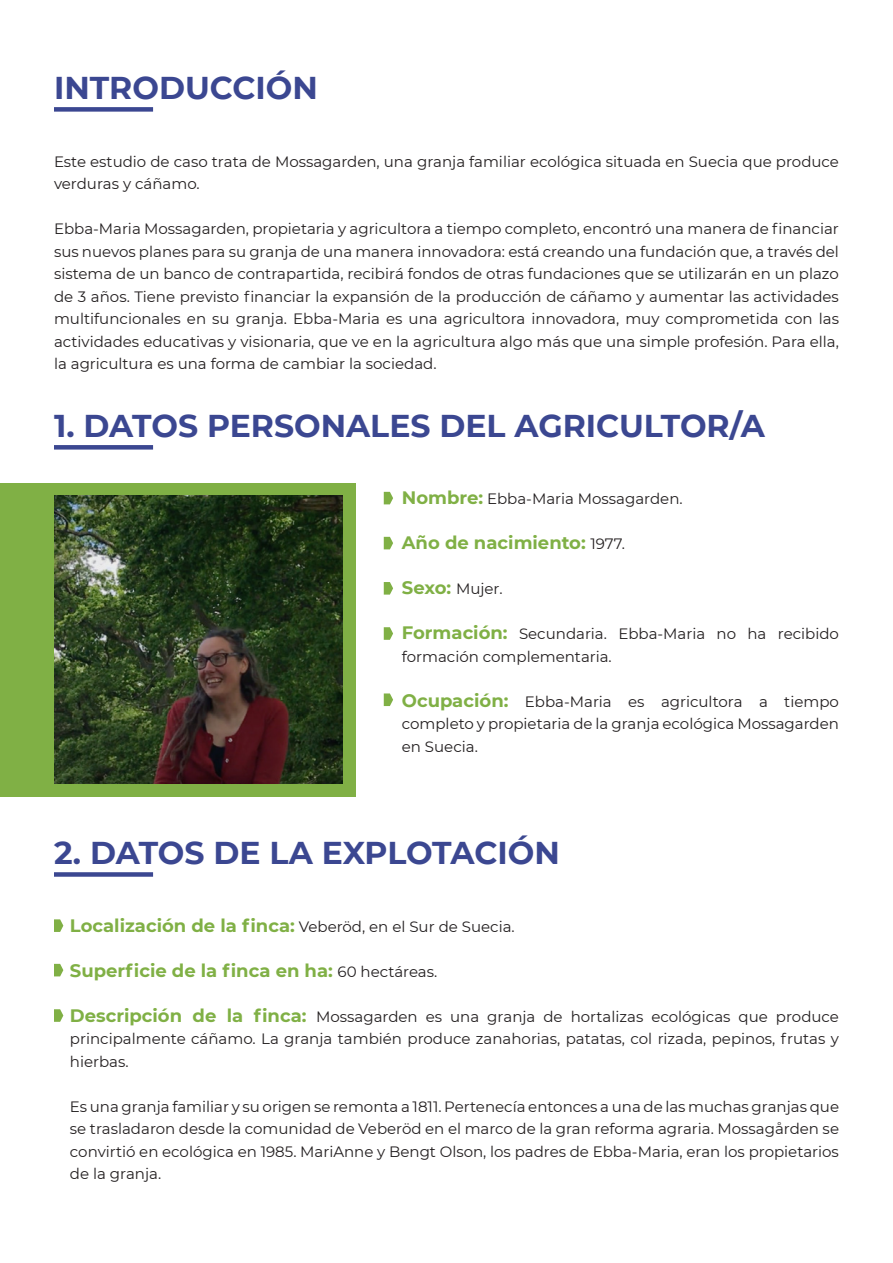
<style>
.page{position:relative;width:893px;height:1263px;background:#fff}
.page>*{position:absolute;margin:0;border:0;box-sizing:border-box;transform-origin:0 0}
.t1{font:700 31.5px "Montserrat";color:#3b4791}
.t2{font:700 18px "Montserrat";color:#80b045}
.t3{font:15px/22.5px "Montserrat";color:#231f20;text-align:justify}
.s1{font-weight:700;font-size:18px;color:#80b045}
.s2{font-weight:400;font-size:15px;color:#231f20}
</style>
<div class="page">
<div style="left:0;top:483px;width:355px;height:314px;background:#80b045"></div>
<div style="left:54px;top:107px;width:99px;height:5px;background:#3b4791"></div>
<div style="left:54px;top:445px;width:99px;height:5px;background:#3b4791"></div>
<div style="left:54px;top:872px;width:99px;height:5px;background:#3b4791"></div>
<img style="left:54px;top:496px;width:288px;height:288px">
<svg style="left:384px;top:492px;width:9px;height:12px"></svg>
<svg style="left:54px;top:919px;width:9px;height:13px"></svg>
<svg style="left:384px;top:537px;width:9px;height:12px"></svg>
<svg style="left:54px;top:964px;width:9px;height:12px"></svg>
<svg style="left:384px;top:582px;width:9px;height:13px"></svg>
<svg style="left:54px;top:1009px;width:9px;height:13px"></svg>
<svg style="left:384px;top:693px;width:9px;height:13px"></svg>
<svg style="left:384px;top:627px;width:9px;height:13px"></svg>
<p class="t1" style="left:54px;top:65px;width:265px">INTRODUCCIÓN</p>
<p class="t3" style="left:54px;top:149px;width:786px">Este estudio de caso trata de Mossagarden, una granja familiar ecológica situada en Suecia que produce verduras y cáñamo.</p>
<p class="t3" style="left:54px;top:217px;width:786px">Ebba-Maria Mossagarden, propietaria y agricultora a tiempo completo, encontró una manera de financiar sus nuevos planes para su granja de una manera innovadora: está creando una fundación que, a través del sistema de un banco de contrapartida, recibirá fondos de otras fundaciones que se utilizarán en un plazo de 3 años. Tiene previsto financiar la expansión de la producción de cáñamo y aumentar las actividades multifuncionales en su granja. Ebba-Maria es una agricultora innovadora, muy comprometida con las actividades educativas y visionaria, que ve en la agricultura algo más que una simple profesión. Para ella, la agricultura es una forma de cambiar la sociedad.</p>
<p class="t1" style="left:54px;top:403px;width:712px">1. DATOS PERSONALES DEL AGRICULTOR/A</p>
<p class="t3" style="left:402px;top:487px;width:282px"><span class="s1">Nombre:</span> Ebba-Maria Mossagarden.</p>
<p class="t2" style="left:402px;top:530px;width:225px">Año de nacimiento: <span class="s2">1977.</span></p>
<p class="t3" style="left:402px;top:577px;width:102px"><span class="s1">Sexo:</span> Mujer.</p>
<p class="t3" style="left:402px;top:622px;width:439px"><span class="s1">Formación:</span> Secundaria. Ebba-Maria no ha recibido formación complementaria.</p>
<p class="t3" style="left:402px;top:689px;width:439px"><span class="s1">Ocupación:</span> Ebba-Maria es agricultora a tiempo completo y propietaria de la granja ecológica Mossagarden en Suecia.</p>
<p class="t1" style="left:54px;top:830px;width:507px">2. DATOS DE LA EXPLOTACIÓN</p>
<p class="t3" style="left:70px;top:914px;width:446px"><span class="s1">Localización de la finca:</span> Veberöd, en el Sur de Suecia.</p>
<p class="t2" style="left:70px;top:957px;width:369px">Superficie de la finca en ha: <span class="s2">60 hectáreas.</span></p>
<p class="t3" style="left:70px;top:1004px;width:770px"><span class="s1">Descripción de la finca:</span> Mossagarden es una granja de hortalizas ecológicas que produce principalmente cáñamo. La granja también produce zanahorias, patatas, col rizada, pepinos, frutas y hierbas.</p>
<p class="t3" style="left:70px;top:1094px;width:771px">Es una granja familiar y su origen se remonta a 1811. Pertenecía entonces a una de las muchas granjas que se trasladaron desde la comunidad de Veberöd en el marco de la gran reforma agraria. Mossagården se convirtió en ecológica en 1985. MariAnne y Bengt Olson, los padres de Ebba-Maria, eran los propietarios de la granja.</p>
</div>
